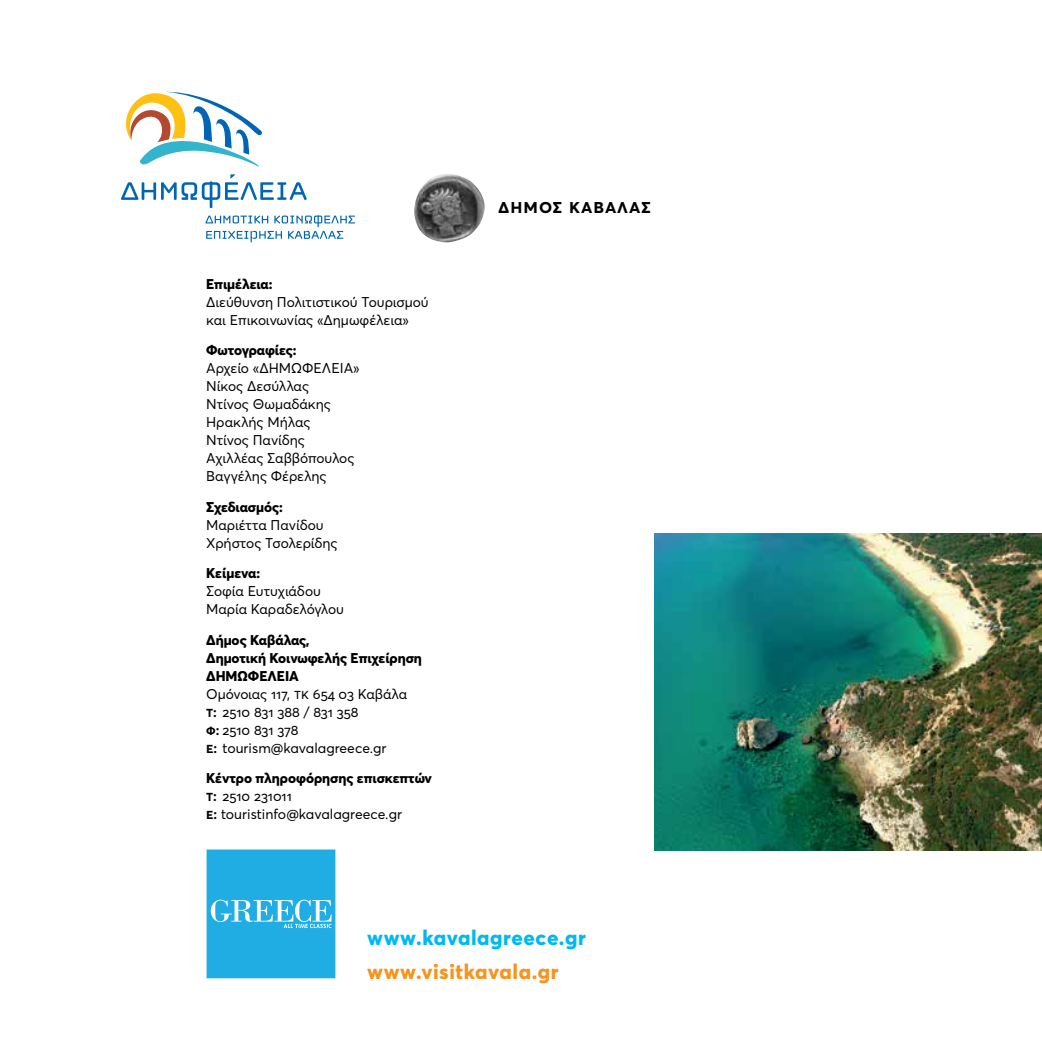
<style>
.page{position:relative;width:1042px;height:1042px;background:#fff}
.page>*{position:absolute;margin:0;border:0;box-sizing:border-box;transform-origin:0 0}
.t1{font:800 21px "Averta";letter-spacing:.03em;color:#00b9f1}
.t2{font:800 21px "Averta";letter-spacing:.03em;color:#f7941e}
.t3{font:700 18.9px "Averta";letter-spacing:.05em;color:#000}
.t4{font:14px/18px "Averta";color:#000}
.t5{font:800 14px/18px "Averta";letter-spacing:-.005em;color:#000}
.s1{font-weight:700}
.s2{font-weight:800}
</style>
<div class="page">
<svg style="left:205px;top:215px;width:150px;height:27px"></svg>
<svg style="left:126px;top:92px;width:136px;height:75px"></svg>
<svg style="left:121px;top:174px;width:186px;height:34px"></svg>
<img style="left:414px;top:174px;width:71px;height:68px">
<svg style="left:206px;top:849px;width:130px;height:130px;background:#2fb2e5"></svg>
<img style="left:655px;top:533px;width:387px;height:317px">
<p class="t5" style="left:206px;top:274px;width:68px">Επιμέλεια:</p>
<p class="t4" style="left:206px;top:292px;width:224px">Διεύθυνση Πολιτιστικού Τουρισμού και Επικοινωνίας «Δημωφέλεια»</p>
<p class="t5" style="left:206px;top:341px;width:92px">Φωτογραφίες:</p>
<p class="t4" style="left:206px;top:359px;width:155px">Αρχείο «ΔΗΜΩΦΕΛΕΙΑ»<br>Νίκος Δεσύλλας<br>Ντίνος Θωμαδάκης<br>Ηρακλής Μήλας<br>Ντίνος Πανίδης<br>Αχιλλέας Σαββόπουλος<br>Βαγγέλης Φέρελης</p>
<p class="t5" style="left:206px;top:497px;width:78px">Σχεδιασμός:</p>
<p class="t4" style="left:206px;top:515px;width:133px">Μαριέττα Πανίδου<br>Χρήστος Τσολερίδης</p>
<p class="t5" style="left:206px;top:564px;width:56px">Κείμενα:</p>
<p class="t4" style="left:206px;top:582px;width:139px">Σοφία Ευτυχιάδου<br>Μαρία Καραδελόγλου</p>
<p class="t5" style="left:206px;top:630px;width:217px">Δήμος Καβάλας,<br>Δημοτική Κοινωφελής Επιχείρηση<br>ΔΗΜΩΦEΛΕΙΑ</p>
<p class="t4" style="left:206px;top:684px;width:203px">Ομόνοιας 117, τκ 654 03 Καβάλα <span class="s1">t:</span> 2510 831 388 / 831 358<br><span class="s1">φ:</span> 2510 831 378<br><span class="s1">e:</span> tourism@kavalagreece.gr</p>
<p class="t4" style="left:206px;top:769px;width:227px"><span class="s2">Κέντρο πληροφόρησης επισκεπτών </span><span class="s1">t:</span> 2510 231011<br><span class="s1">e:</span> touristinfo@kavalagreece.gr</p>
<h2 class="t3" style="left:498px;top:194px;width:154px">δήμος καβάλας</h2>
<h1 class="t1" style="left:367px;top:924px;width:220px">www.kavalagreece.gr</h1>
<h1 class="t2" style="left:367px;top:958px;width:193px">www.visitkavala.gr</h1>
</div>
